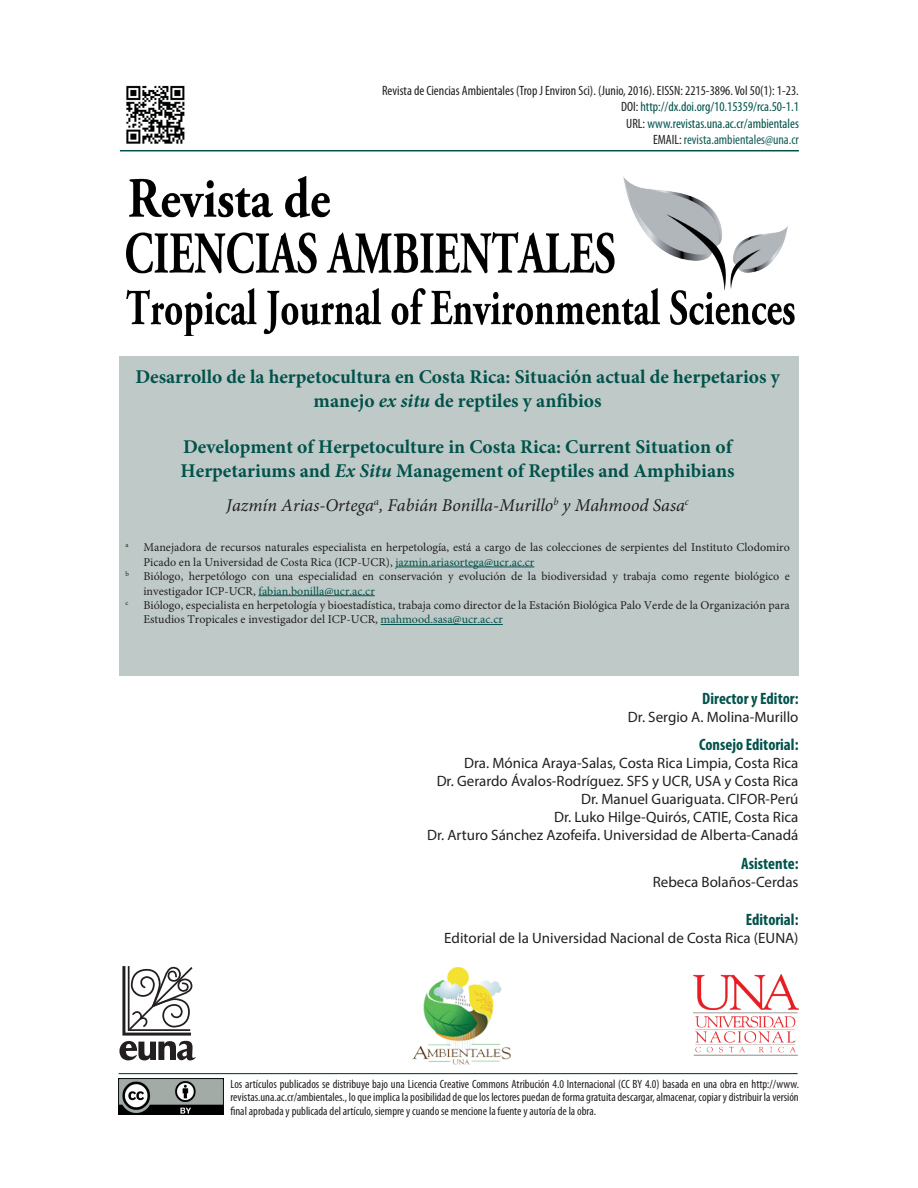
<style>
.page{position:relative;width:918px;height:1188px;background:#fff}
.page>*{position:absolute;margin:0;border:0;box-sizing:border-box;transform-origin:0 0}
.t1{font:700 19.5px/23.4px "Minion Pro";color:#02524b;text-align:center}
.t2{font:italic 18px "Minion Pro";color:#231f20}
.t3{font:700 condensed 16.5px "Myriad Pro";color:#02524b}
.t4{font:15px/18px "Myriad Pro";color:#231f20;text-align:right}
.t5{font:condensed 13.5px/16.2px "Myriad Pro";color:#231f20;text-align:right}
.t6{font:12px/14.4px "Minion Pro";color:#231f20}
.t7{font:condensed 12px/13.5px "Myriad Pro";color:#231f20;text-align:justify}
.t8{font:12px "Minion Pro";color:#02524b}
.t9{font:7.05px "Minion Pro";color:#231f20}
.s1{color:#02524b}
.s2{color:#145c57}
.s3{font-style:italic}
.s4{color:#231f20}
</style>
<div class="page">
<img style="left:126px;top:85px;width:59px;height:59px">
<hr style="left:120px;top:150px;width:679px;height:1px;background:#02524b">
<img style="left:412px;top:967px;width:99px;height:98px">
<img style="left:694px;top:974px;width:105px;height:81px">
<img style="left:126px;top:176px;width:669px;height:160px">
<div style="left:119px;top:357px;width:680px;height:319px;background:#bfcac8"></div>
<hr style="left:119px;top:1073px;width:679px;height:1px;background:#02524b">
<img style="left:119px;top:1079px;width:105px;height:36px">
<svg style="left:119px;top:966px;width:77px;height:94px"></svg>
<hr style="left:396px;top:567px;width:138px;height:1px;background:#02524b">
<hr style="left:258px;top:595px;width:117px;height:1px;background:#02524b">
<hr style="left:381px;top:624px;width:122px;height:1px;background:#02524b">
<p class="t5" style="left:382px;top:83px;width:418px">Revista de Ciencias Ambientales (Trop J Environ Sci). (Junio, 2016). EISSN: 2215-3896. Vol 50(1): 1-23.<br>DOI: <span class="s1">http://dx.doi.org/10.15359/rca.50-1.1<br></span>URL: <span class="s1">www.revistas.una.ac.cr/ambientales<br></span>EMAIL: <span class="s2">revista.ambientales@una.cr</span></p>
<h1 class="t1" style="left:135px;top:365px;width:646px">Desarrollo de la herpetocultura en Costa Rica: Situación actual de herpetarios y manejo <span class="s3">ex situ</span> de reptiles y anfibios</h1>
<h1 class="t1" style="left:181px;top:435px;width:556px;text-align:left">Development of Herpetoculture in Costa Rica: Current Situation of<br>Herpetariums and <span class="s3">Ex Situ</span> Management of Reptiles and Amphibians</h1>
<h2 class="t2" style="left:226px;top:493px;width:464px">Jazmín Arias-Ortega<sup>a</sup>, Fabián Bonilla-Murillo<sup>b</sup> y Mahmood Sasa<sup>c</sup></h2>
<p class="t6" style="left:125px;top:540px;width:666px"><sup>a</sup> Manejadora de recursos naturales especialista en herpetología, está a cargo de las colecciones de serpientes del Instituto Clodomiro</p>
<p class="t6" style="left:143px;top:555px;width:392px">Picado en la Universidad de Costa Rica (ICP-UCR), <span class="s1">jazmin.ariasortega@ucr.ac.cr</span></p>
<p class="t6" style="left:125px;top:569px;width:666px"><sup>b</sup> Biólogo, herpetólogo con una especialidad en conservación y evolución de la biodiversidad y trabaja como regente biológico e</p>
<p class="t8" style="left:143px;top:583px;width:233px"><span class="s4">investigador ICP-UCR,</span> fabian.bonilla@ucr.ac.cr</p>
<p class="t9" style="left:125px;top:598px;width:4px">c</p>
<p class="t6" style="left:143px;top:598px;width:648px">Biólogo, especialista en herpetología y bioestadística, trabaja como director de la Estación Biológica Palo Verde de la Organización para<br>Estudios Tropicales e investigador del ICP-UCR, <span class="s1">mahmood.sasa@ucr.ac.cr</span></p>
<h3 class="t3" style="left:702px;top:689px;width:98px">Director y Editor:</h3>
<p class="t4" style="left:628px;top:707px;width:172px">Dr. Sergio A. Molina-Murillo</p>
<h3 class="t3" style="left:699px;top:736px;width:101px">Consejo Editorial:</h3>
<p class="t4" style="left:427px;top:754px;width:373px">Dra. Mónica Araya-Salas, Costa Rica Limpia, Costa Rica<br>Dr. Gerardo Ávalos-Rodríguez. SFS y UCR, USA y Costa Rica Dr. Manuel Guariguata. CIFOR-Perú<br>Dr. Luko Hilge-Quirós, CATIE, Costa Rica<br>Dr. Arturo Sánchez Azofeifa. Universidad de Alberta-Canadá</p>
<h3 class="t3" style="left:741px;top:855px;width:59px">Asistente:</h3>
<p class="t4" style="left:653px;top:873px;width:147px">Rebeca Bolaños-Cerdas</p>
<h3 class="t3" style="left:746px;top:910px;width:54px">Editorial:</h3>
<p class="t4" style="left:444px;top:929px;width:356px">Editorial de la Universidad Nacional de Costa Rica (EUNA)</p>
<p class="t7" style="left:230px;top:1077px;width:570px">Los artículos publicados se distribuye bajo una Licencia Creative Commons Atribución 4.0 Internacional (CC BY 4.0) basada en una obra en http://www. revistas.una.ac.cr/ambientales., lo que implica la posibilidad de que los lectores puedan de forma gratuita descargar, almacenar, copiar y distribuir la versión final aprobada y publicada del artículo, siempre y cuando se mencione la fuente y autoría de la obra.</p>
</div>
